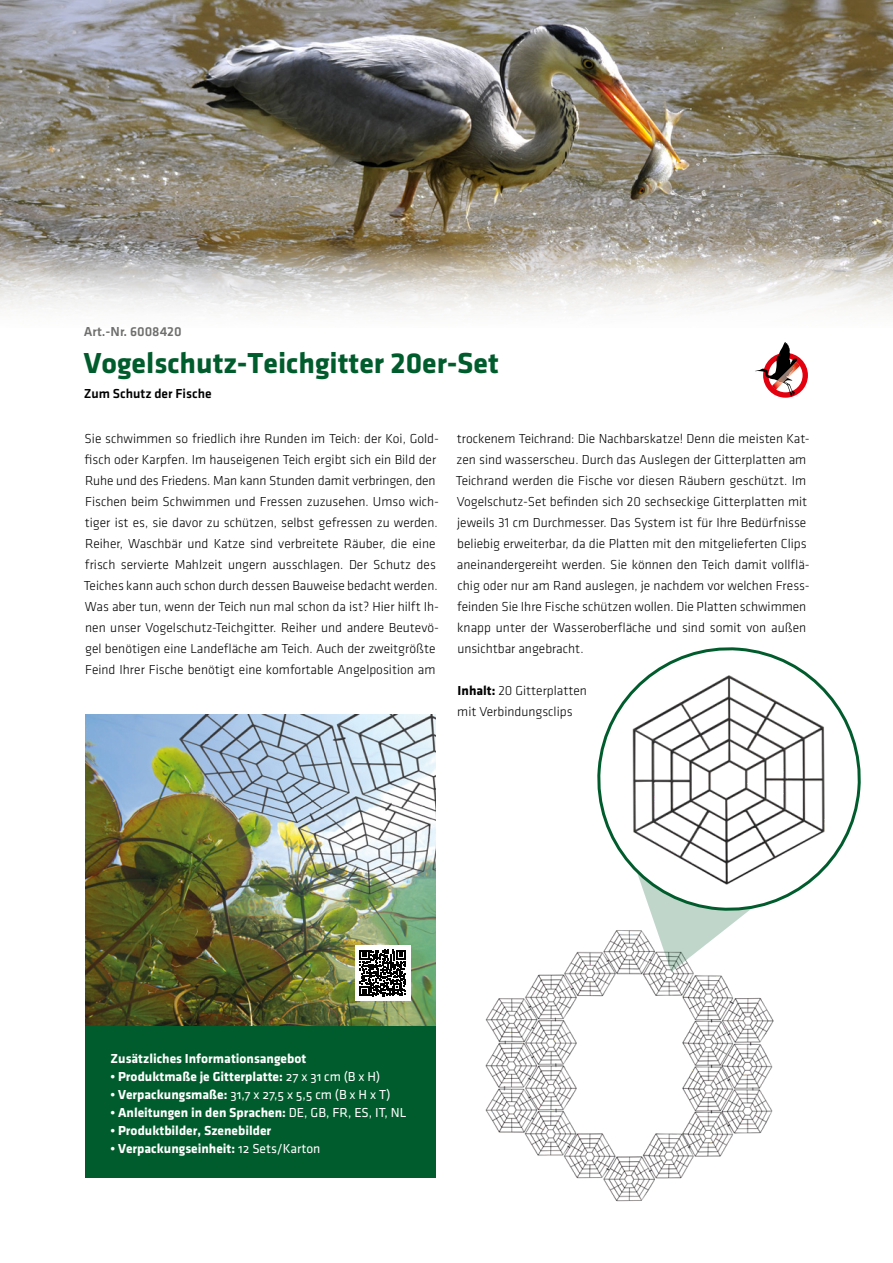
<style>
.page{position:relative;width:893px;height:1263px;background:#fff}
.page>*{position:absolute;margin:0;border:0;box-sizing:border-box;transform-origin:0 0}
.t1{font:30px "Klavika Bold OSF";color:#005c2c}
.t2{font:300 13.5px/21px "Klavika";color:#000}
.t3{font:13.5px "Klavika Bold OSF";color:#fff}
.t4{font:13.5px "Klavika Regular OSF";color:#fff}
.t5{font:500 13.5px "Klavika";color:#000}
.t6{font:500 13.5px "Klavika";color:#6f6f6e}
.s1{font-family:"Klavika";font-weight:700}
.s2{font-family:"Klavika Bold OSF";font-weight:400}
.s3{font-family:"Klavika Regular OSF"}
.s4{font-family:"Klavika Bold OSF"}
.s5{font-family:"Klavika"}
</style>
<div class="page">
<img style="left:85px;top:714px;width:351px;height:312px">
<img style="left:0;top:0;width:893px;height:244px">
<svg style="left:0;top:244px;width:893px;height:69px"></svg>
<div style="left:355px;top:945px;width:55px;height:56px;background:#fff"></div>
<svg style="left:360px;top:950px;width:46px;height:46px"></svg>
<div style="left:85px;top:1026px;width:351px;height:152px;background:#005c2c"></div>
<svg style="left:755px;top:342px;width:53px;height:56px"></svg>
<img style="left:772px;top:362px;width:28px;height:28px">
<img style="left:777px;top:362px;width:19px;height:21px">
<img style="left:485px;top:930px;width:289px;height:272px">
<svg style="left:622px;top:914px;width:152px;height:58px"></svg>
<svg style="left:597px;top:647px;width:264px;height:267px"></svg>
<p class="t6" style="left:84px;top:324px;width:99px">Art.-Nr. 6008420</p>
<h1 class="t1" style="left:84px;top:346px;width:417px">Vogelschutz-Teichgitter <span class="s1">20</span>er-Set</h1>
<p class="t5" style="left:84px;top:386px;width:129px">Zum Schutz der Fische</p>
<p class="t2" style="left:84px;top:428px;width:357px">Sie schwimmen so friedlich ihre Runden im Teich: der Koi, Gold&shy;fisch oder Karpfen. Im hauseigenen Teich ergibt sich ein Bild der Ruhe und des Friedens. Man kann Stunden damit verbringen, den Fischen beim Schwimmen und Fressen zuzusehen. Umso wich&shy;tiger ist es, sie davor zu schützen, selbst gefressen zu werden.<br>Reiher, Waschbär und Katze sind verbreitete Räuber, die eine frisch servierte Mahlzeit ungern ausschlagen. Der Schutz des Teiches kann auch schon durch dessen Bauweise bedacht werden.<br>Was aber tun, wenn der Teich nun mal schon da ist? Hier hilft Ih&shy;nen unser Vogelschutz-Teichgitter. Reiher und andere Beutevö&shy;gel benötigen eine Landefläche am Teich. Auch der zweitgrößte Feind Ihrer Fische benötigt eine komfortable Angelposition am</p>
<p class="t2" style="left:456px;top:428px;width:356px">trockenem Teichrand: Die Nachbarskatze! Denn die meisten Kat&shy;zen sind wasserscheu. Durch das Auslegen der Gitterplatten am Teichrand werden die Fische vor diesen Räubern geschützt. Im Vogelschutz-Set befinden sich 20 sechseckige Gitterplatten mit jeweils 31 cm Durchmesser. Das System ist für Ihre Bedürfnisse beliebig erweiterbar, da die Platten mit den mitgelieferten Clips aneinandergereiht werden. Sie können den Teich damit vollflä&shy;chig oder nur am Rand auslegen, je nachdem vor welchen Fress&shy;feinden Sie Ihre Fische schützen wollen. Die Platten schwimmen knapp unter der Wasseroberfläche und sind somit von außen unsichtbar angebracht.</p>
<p class="t2" style="left:457px;top:680px;width:131px"><span class="s2">Inhalt:</span> 20 Gitterplatten mit Verbindungsclips</p>
<p class="t3" style="left:111px;top:1051px;width:197px">Zusätzliches Informationsangebot</p>
<p class="t3" style="left:111px;top:1069px;width:271px">• Produktmaße je Gitterplatte: <span class="s3">27 x 31 cm (B x H)</span></p>
<p class="t4" style="left:111px;top:1088px;width:281px"><span class="s4">• Verpackungsmaße:</span> 31,7 x 27,5 x 5,5 cm (B x H x T)</p>
<p class="t3" style="left:111px;top:1105px;width:297px">• Anleitungen in den Sprachen: <span class="s5">DE, GB, FR, ES, IT, NL</span></p>
<p class="t3" style="left:111px;top:1123px;width:162px">• Produktbilder, Szenebilder</p>
<p class="t3" style="left:111px;top:1141px;width:211px">• Verpackungseinheit: <span class="s3">12 Sets/Karton</span></p>
</div>
